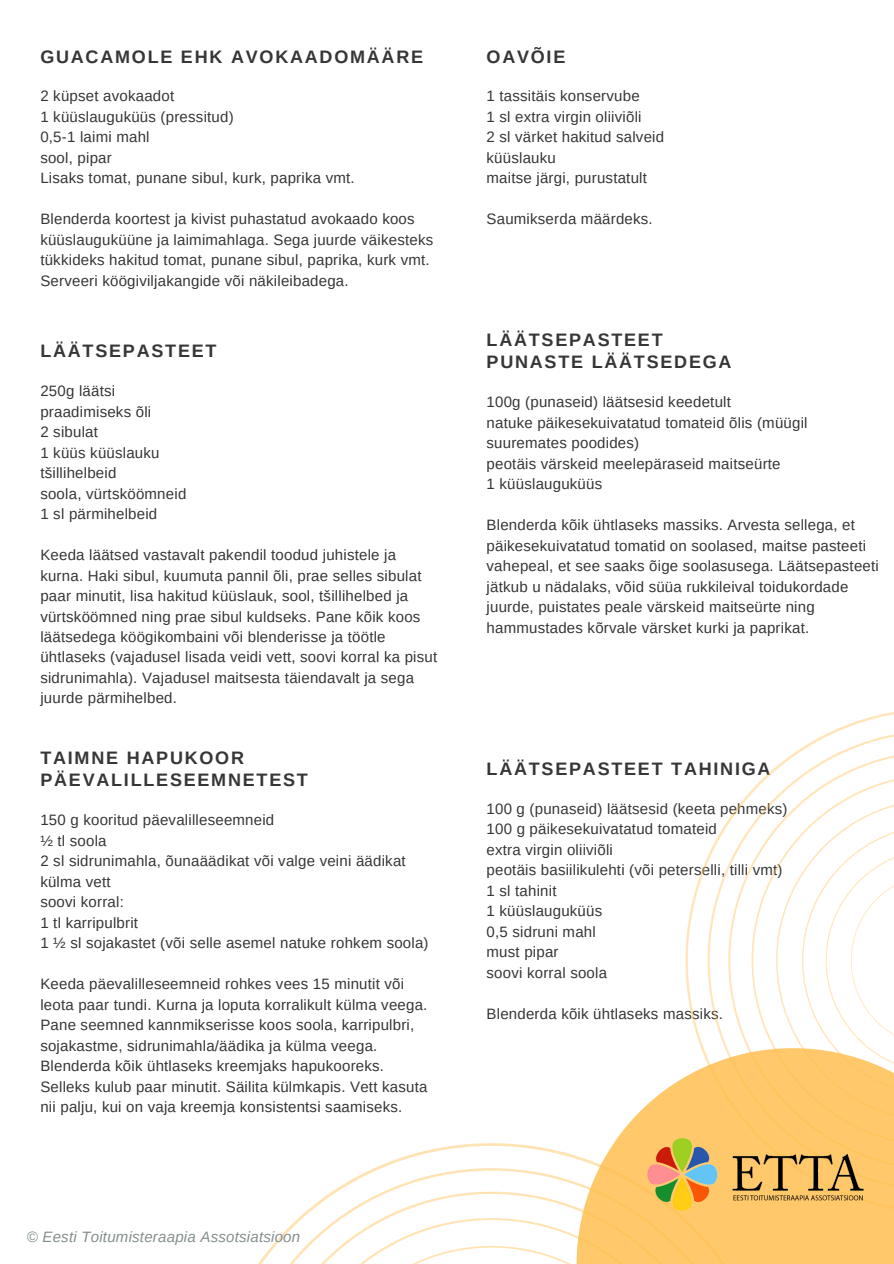
<style>
.page{position:relative;width:894px;height:1264px;background:#fff}
.page>*{position:absolute;margin:0;border:0;box-sizing:border-box;transform-origin:0 0}
.t1{font:700 18px/22.4px "Arimo";letter-spacing:.1em;color:#363636}
.t2{font:15px/20.5px "Arimo";letter-spacing:.015em;color:#363636}
.t3{font:italic 15px "Arimo";letter-spacing:.015em;color:#848e8e}
</style>
<div class="page">
<svg style="left:685px;top:712px;width:208px;height:336px"></svg>
<svg style="left:707px;top:730px;width:186px;height:318px"></svg>
<svg style="left:375px;top:1143px;width:201px;height:25px"></svg>
<svg style="left:259px;top:1168px;width:317px;height:95px"></svg>
<svg style="left:576px;top:1048px;width:317px;height:215px;fill:#ffc96b"></svg>
<img style="left:646px;top:1135px;width:221px;height:78px">
<p class="t1" style="left:40px;top:45px;width:384px">GUACAMOLE EHK AVOKAADOMÄÄRE</p>
<p class="t2" style="left:40px;top:86px;width:135px">2 küpset avokaadot</p>
<p class="t2" style="left:40px;top:106px;width:195px">1 küüslauguküüs (pressitud)</p>
<p class="t2" style="left:40px;top:127px;width:111px">0,5-1 laimi mahl</p>
<p class="t2" style="left:40px;top:147px;width:73px">sool, pipar</p>
<p class="t2" style="left:40px;top:168px;width:316px">Lisaks tomat, punane sibul, kurk, paprika vmt.</p>
<p class="t2" style="left:40px;top:209px;width:394px">Blenderda koortest ja kivist puhastatud avokaado koos küüslauguküüne ja laimimahlaga. Sega juurde väikesteks tükkideks hakitud tomat, punane sibul, paprika, kurk vmt.<br>Serveeri köögiviljakangide või näkileibadega.</p>
<p class="t1" style="left:40px;top:340px;width:178px">LÄÄTSEPASTEET</p>
<p class="t2" style="left:40px;top:380px;width:76px">250g läätsi</p>
<p class="t2" style="left:40px;top:401px;width:112px">praadimiseks õli</p>
<p class="t2" style="left:40px;top:421px;width:59px">2 sibulat</p>
<p class="t2" style="left:40px;top:442px;width:121px">1 küüs küüslauku</p>
<p class="t2" style="left:40px;top:462px;width:77px">tšillihelbeid</p>
<p class="t2" style="left:40px;top:483px;width:147px">soola, vürtsköömneid</p>
<p class="t2" style="left:40px;top:503px;width:118px">1 sl pärmihelbeid</p>
<p class="t2" style="left:40px;top:544px;width:398px">Keeda läätsed vastavalt pakendil toodud juhistele ja kurna. Haki sibul, kuumuta pannil õli, prae selles sibulat paar minutit, lisa hakitud küüslauk, sool, tšillihelbed ja vürtsköömned ning prae sibul kuldseks. Pane kõik koos läätsedega köögikombaini või blenderisse ja töötle ühtlaseks (vajadusel lisada veidi vett, soovi korral ka pisut sidrunimahla). Vajadusel maitsesta täiendavalt ja sega juurde pärmihelbed.</p>
<p class="t1" style="left:40px;top:746px;width:269px">TAIMNE HAPUKOOR<br>PÄEVALILLESEEMNETEST</p>
<p class="t2" style="left:40px;top:809px;width:235px">150 g kooritud päevalilleseemneid</p>
<p class="t2" style="left:40px;top:830px;width:68px">½ tl soola</p>
<p class="t2" style="left:40px;top:850px;width:367px">2 sl sidrunimahla, õunaäädikat või valge veini äädikat</p>
<p class="t2" style="left:40px;top:871px;width:72px">külma vett</p>
<p class="t2" style="left:40px;top:891px;width:85px">soovi korral:</p>
<p class="t2" style="left:40px;top:912px;width:99px">1 tl karripulbrit</p>
<p class="t2" style="left:40px;top:932px;width:389px">1 ½ sl sojakastet (või selle asemel natuke rohkem soola)</p>
<p class="t2" style="left:40px;top:973px;width:388px">Keeda päevalilleseemneid rohkes vees 15 minutit või leota paar tundi. Kurna ja loputa korralikult külma veega.<br>Pane seemned kannmikserisse koos soola, karripulbri, sojakastme, sidrunimahla/äädika ja külma veega.<br>Blenderda kõik ühtlaseks kreemjaks hapukooreks.<br>Selleks kulub paar minutit. Säilita külmkapis. Vett kasuta nii palju, kui on vaja kreemja konsistentsi saamiseks.</p>
<p class="t3" style="left:27px;top:1228px;width:275px">© Eesti Toitumisteraapia Assotsiatsioon</p>
<p class="t1" style="left:486px;top:45px;width:80px">OAVÕIE</p>
<p class="t2" style="left:486px;top:86px;width:154px">1 tassitäis konservube</p>
<p class="t2" style="left:486px;top:106px;width:156px">1 sl extra virgin oliiviõli</p>
<p class="t2" style="left:486px;top:127px;width:179px">2 sl värket hakitud salveid</p>
<p class="t2" style="left:486px;top:147px;width:71px">küüslauku</p>
<p class="t2" style="left:486px;top:168px;width:162px">maitse järgi, purustatult</p>
<p class="t2" style="left:486px;top:209px;width:168px">Saumikserda määrdeks.</p>
<p class="t1" style="left:486px;top:328px;width:178px">LÄÄTSEPASTEET</p>
<p class="t1" style="left:486px;top:351px;width:246px">PUNASTE LÄÄTSEDEGA</p>
<p class="t2" style="left:486px;top:392px;width:246px">100g (punaseid) läätsesid keedetult</p>
<p class="t2" style="left:486px;top:412px;width:322px">natuke päikesekuivatatud tomateid õlis (müügil suuremates poodides)</p>
<p class="t2" style="left:486px;top:453px;width:295px">peotäis värskeid meelepäraseid maitseürte</p>
<p class="t2" style="left:486px;top:474px;width:117px">1 küüslauguküüs</p>
<p class="t2" style="left:486px;top:515px;width:393px">Blenderda kõik ühtlaseks massiks. Arvesta sellega, et päikesekuivatatud tomatid on soolased, maitse pasteeti vahepeal, et see saaks õige soolasusega. Läätsepasteeti jätkub u nädalaks, võid süüa rukkileival toidukordade juurde, puistates peale värskeid maitseürte ning hammustades kõrvale värsket kurki ja paprikat.</p>
<p class="t1" style="left:486px;top:757px;width:285px">LÄÄTSEPASTEET TAHINIGA</p>
<p class="t2" style="left:486px;top:798px;width:302px">100 g (punaseid) läätsesid (keeta pehmeks)</p>
<p class="t2" style="left:486px;top:819px;width:232px">100 g päikesekuivatatud tomateid</p>
<p class="t2" style="left:486px;top:839px;width:128px">extra virgin oliiviõli</p>
<p class="t2" style="left:486px;top:860px;width:297px">peotäis basiilikulehti (või peterselli, tilli vmt)</p>
<p class="t2" style="left:486px;top:880px;width:71px">1 sl tahinit</p>
<p class="t2" style="left:486px;top:900px;width:117px">1 küüslauguküüs</p>
<p class="t2" style="left:486px;top:921px;width:111px">0,5 sidruni mahl</p>
<p class="t2" style="left:486px;top:941px;width:73px">must pipar</p>
<p class="t2" style="left:486px;top:962px;width:122px">soovi korral soola</p>
<p class="t2" style="left:486px;top:1003px;width:238px">Blenderda kõik ühtlaseks massiks.</p>
</div>
